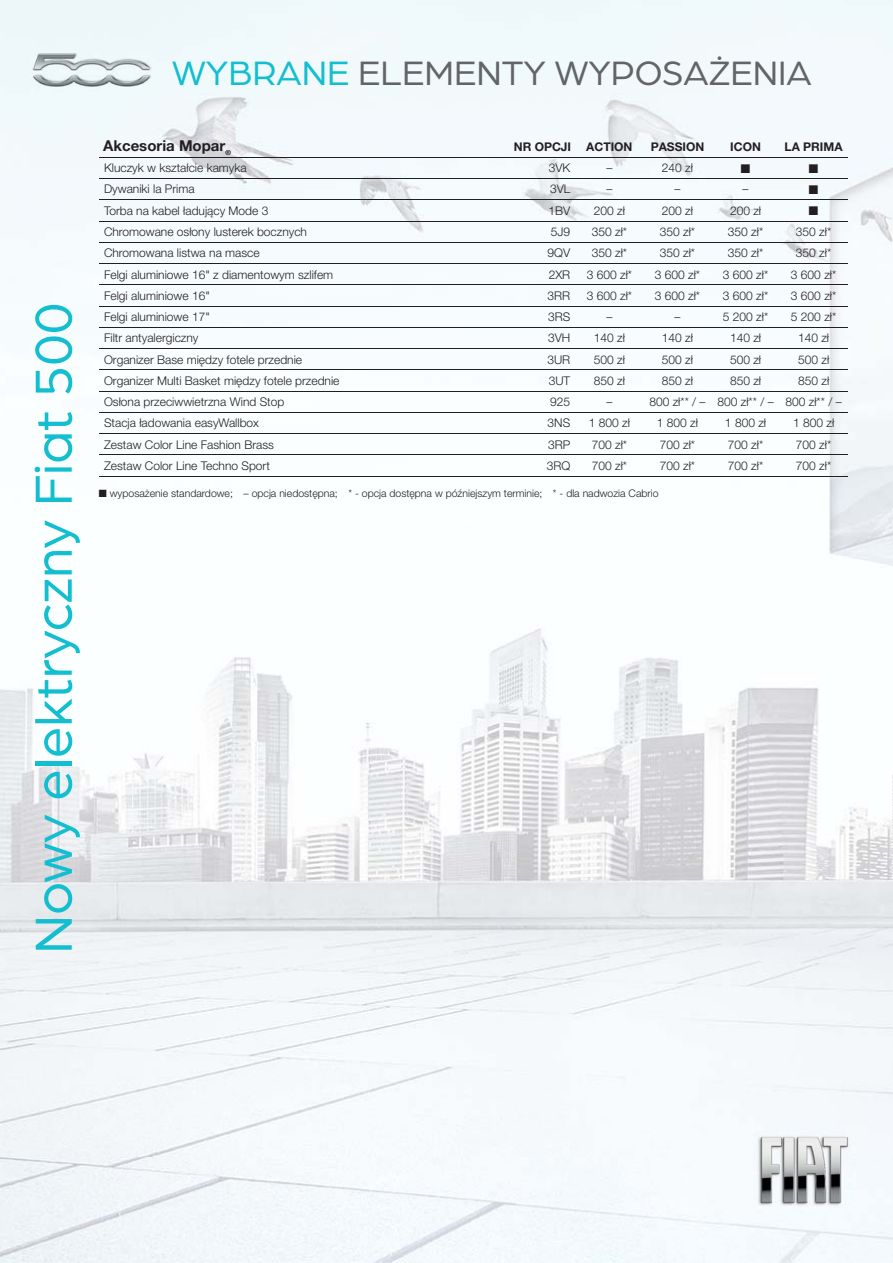
<style>
.page{position:relative;width:893px;height:1263px;background:#fff}
.page>*{position:absolute;margin:0;border:0;box-sizing:border-box;transform-origin:0 0}
.t1{font:55.5px "Arboria";color:#12becf}
.t2{font:36.15px "Arboria";color:#636466}
.t3{font:700 15px "Helvetica Neue LT Pro";color:#231f20}
.t4{font:300 12px "Helvetica Neue LT Pro";color:#231f20}
.t5{font:700 12px "Helvetica Neue LT Pro";color:#231f20}
.t6{font:300 10.5px "Helvetica Neue LT Pro";color:#231f20}
.s1{color:#12becf}
</style>
<div class="page">
<img style="left:0;top:0;width:892px;height:1157px">
<div style="left:0;top:1157px;width:892px;height:106px;background:#f4f9fc"></div>
<img style="left:30px;top:53px;width:124px;height:57px">
<hr style="left:779px;top:242px;width:68px;height:1px;background:#231f20">
<hr style="left:99px;top:157px;width:748px;height:1px;background:#231f20">
<hr style="left:99px;top:178px;width:748px;height:1px;background:#231f20">
<hr style="left:99px;top:199px;width:748px;height:1px;background:#231f20">
<hr style="left:99px;top:221px;width:748px;height:1px;background:#231f20">
<hr style="left:99px;top:242px;width:680px;height:1px;background:#231f20">
<hr style="left:99px;top:263px;width:748px;height:1px;background:#231f20">
<hr style="left:99px;top:285px;width:748px;height:1px;background:#231f20">
<hr style="left:99px;top:306px;width:748px;height:1px;background:#231f20">
<hr style="left:99px;top:327px;width:748px;height:1px;background:#231f20">
<hr style="left:99px;top:348px;width:748px;height:1px;background:#231f20">
<hr style="left:99px;top:370px;width:748px;height:1px;background:#231f20">
<hr style="left:99px;top:391px;width:748px;height:1px;background:#231f20">
<hr style="left:99px;top:412px;width:748px;height:1px;background:#231f20">
<hr style="left:99px;top:433px;width:748px;height:1px;background:#231f20">
<hr style="left:99px;top:455px;width:748px;height:1px;background:#231f20">
<hr style="left:99px;top:476px;width:748px;height:1px;background:#231f20">
<img style="left:753px;top:1132px;width:102px;height:76px">
<svg style="left:741px;top:164px;width:8px;height:9px"></svg>
<svg style="left:809px;top:164px;width:9px;height:9px"></svg>
<svg style="left:809px;top:185px;width:9px;height:9px"></svg>
<svg style="left:809px;top:206px;width:9px;height:9px"></svg>
<h2 class="t2" style="left:172px;top:62px;width:641px"><span class="s1">WYBRANE</span> ELEMENTY WYPOSAŻENIA</h2>
<h1 class="t1" style="left:35px;top:954px;width:653px;rotate:-90deg">Nowy elektryczny Fiat 500</h1>
<p class="t3" style="left:103px;top:141px;width:129px">Akcesoria Mopar<sub>®</sub></p>
<p class="t5" style="left:513px;top:143px;width:59px">NR OPCJI</p>
<p class="t5" style="left:586px;top:143px;width:48px">ACTION</p>
<p class="t5" style="left:650px;top:143px;width:55px">PASSION</p>
<p class="t5" style="left:730px;top:143px;width:32px">ICON</p>
<p class="t5" style="left:784px;top:143px;width:59px">LA PRIMA</p>
<p class="t4" style="left:104px;top:164px;width:144px">Kluczyk w kształcie kamyka</p>
<p class="t4" style="left:548px;top:164px;width:23px">3VK</p>
<p class="t4" style="left:606px;top:164px;width:7px">–</p>
<p class="t4" style="left:662px;top:164px;width:33px">240 zł</p>
<p class="t4" style="left:104px;top:185px;width:92px">Dywaniki la Prima</p>
<p class="t4" style="left:550px;top:185px;width:22px">3VL</p>
<p class="t4" style="left:606px;top:185px;width:7px">–</p>
<p class="t4" style="left:674px;top:185px;width:7px">–</p>
<p class="t4" style="left:742px;top:185px;width:7px">–</p>
<p class="t4" style="left:104px;top:206px;width:166px">Torba na kabel ładujący Mode 3</p>
<p class="t4" style="left:548px;top:206px;width:23px">1BV</p>
<p class="t4" style="left:594px;top:206px;width:33px">200 zł</p>
<p class="t4" style="left:662px;top:206px;width:33px">200 zł</p>
<p class="t4" style="left:730px;top:206px;width:33px">200 zł</p>
<p class="t4" style="left:104px;top:227px;width:204px">Chromowane osłony lusterek bocznych</p>
<p class="t4" style="left:551px;top:227px;width:21px">5J9</p>
<p class="t4" style="left:591px;top:227px;width:37px">350 zł*</p>
<p class="t4" style="left:659px;top:227px;width:37px">350 zł*</p>
<p class="t4" style="left:727px;top:227px;width:37px">350 zł*</p>
<p class="t4" style="left:796px;top:227px;width:37px">350 zł*</p>
<p class="t4" style="left:104px;top:249px;width:157px">Chromowana listwa na masce</p>
<p class="t4" style="left:547px;top:249px;width:24px">9QV</p>
<p class="t4" style="left:591px;top:249px;width:37px">350 zł*</p>
<p class="t4" style="left:659px;top:249px;width:37px">350 zł*</p>
<p class="t4" style="left:727px;top:249px;width:37px">350 zł*</p>
<p class="t4" style="left:796px;top:249px;width:37px">350 zł*</p>
<p class="t4" style="left:104px;top:270px;width:231px">Felgi aluminiowe 16" z diamentowym szlifem</p>
<p class="t4" style="left:548px;top:270px;width:23px">2XR</p>
<p class="t4" style="left:586px;top:270px;width:47px">3 600 zł*</p>
<p class="t4" style="left:654px;top:270px;width:47px">3 600 zł*</p>
<p class="t4" style="left:722px;top:270px;width:47px">3 600 zł*</p>
<p class="t4" style="left:791px;top:270px;width:47px">3 600 zł*</p>
<p class="t4" style="left:104px;top:291px;width:107px">Felgi aluminiowe 16"</p>
<p class="t4" style="left:547px;top:291px;width:24px">3RR</p>
<p class="t4" style="left:586px;top:291px;width:47px">3 600 zł*</p>
<p class="t4" style="left:654px;top:291px;width:47px">3 600 zł*</p>
<p class="t4" style="left:722px;top:291px;width:47px">3 600 zł*</p>
<p class="t4" style="left:791px;top:291px;width:47px">3 600 zł*</p>
<p class="t4" style="left:104px;top:313px;width:107px">Felgi aluminiowe 17"</p>
<p class="t4" style="left:548px;top:313px;width:24px">3RS</p>
<p class="t4" style="left:606px;top:313px;width:7px">–</p>
<p class="t4" style="left:674px;top:313px;width:7px">–</p>
<p class="t4" style="left:722px;top:313px;width:47px">5 200 zł*</p>
<p class="t4" style="left:791px;top:313px;width:47px">5 200 zł*</p>
<p class="t4" style="left:104px;top:334px;width:96px">Filtr antyalergiczny</p>
<p class="t4" style="left:548px;top:334px;width:24px">3VH</p>
<p class="t4" style="left:594px;top:334px;width:33px">140 zł</p>
<p class="t4" style="left:662px;top:334px;width:33px">140 zł</p>
<p class="t4" style="left:730px;top:334px;width:33px">140 zł</p>
<p class="t4" style="left:798px;top:334px;width:33px">140 zł</p>
<p class="t4" style="left:104px;top:355px;width:200px">Organizer Base między fotele przednie</p>
<p class="t4" style="left:547px;top:355px;width:24px">3UR</p>
<p class="t4" style="left:594px;top:355px;width:33px">500 zł</p>
<p class="t4" style="left:662px;top:355px;width:33px">500 zł</p>
<p class="t4" style="left:730px;top:355px;width:33px">500 zł</p>
<p class="t4" style="left:798px;top:355px;width:33px">500 zł</p>
<p class="t4" style="left:104px;top:376px;width:237px">Organizer Multi Basket między fotele przednie</p>
<p class="t4" style="left:548px;top:376px;width:23px">3UT</p>
<p class="t4" style="left:594px;top:376px;width:33px">850 zł</p>
<p class="t4" style="left:662px;top:376px;width:33px">850 zł</p>
<p class="t4" style="left:730px;top:376px;width:33px">850 zł</p>
<p class="t4" style="left:798px;top:376px;width:33px">850 zł</p>
<p class="t4" style="left:104px;top:398px;width:182px">Osłona przeciwwietrzna Wind Stop</p>
<p class="t4" style="left:550px;top:398px;width:22px">925</p>
<p class="t4" style="left:606px;top:398px;width:7px">–</p>
<p class="t4" style="left:649px;top:398px;width:194px">800 zł** / – 800 zł** / – 800 zł** / –</p>
<p class="t4" style="left:104px;top:419px;width:156px">Stacja ładowania easyWallbox</p>
<p class="t4" style="left:547px;top:419px;width:24px">3NS</p>
<p class="t4" style="left:589px;top:419px;width:43px">1 800 zł</p>
<p class="t4" style="left:657px;top:419px;width:43px">1 800 zł</p>
<p class="t4" style="left:725px;top:419px;width:43px">1 800 zł</p>
<p class="t4" style="left:793px;top:419px;width:43px">1 800 zł</p>
<p class="t4" style="left:104px;top:440px;width:171px">Zestaw Color Line Fashion Brass</p>
<p class="t4" style="left:548px;top:440px;width:24px">3RP</p>
<p class="t4" style="left:591px;top:440px;width:37px">700 zł*</p>
<p class="t4" style="left:659px;top:440px;width:37px">700 zł*</p>
<p class="t4" style="left:727px;top:440px;width:37px">700 zł*</p>
<p class="t4" style="left:796px;top:440px;width:37px">700 zł*</p>
<p class="t4" style="left:104px;top:461px;width:167px">Zestaw Color Line Techno Sport</p>
<p class="t4" style="left:546px;top:461px;width:25px">3RQ</p>
<p class="t4" style="left:591px;top:461px;width:37px">700 zł*</p>
<p class="t4" style="left:659px;top:461px;width:37px">700 zł*</p>
<p class="t4" style="left:727px;top:461px;width:37px">700 zł*</p>
<p class="t4" style="left:796px;top:461px;width:37px">700 zł*</p>
<p class="t6" style="left:99px;top:490px;width:561px">■ wyposażenie standardowe; – opcja niedostępna; * - opcja dostępna w późniejszym terminie; * - dla nadwozia Cabrio</p>
</div>
